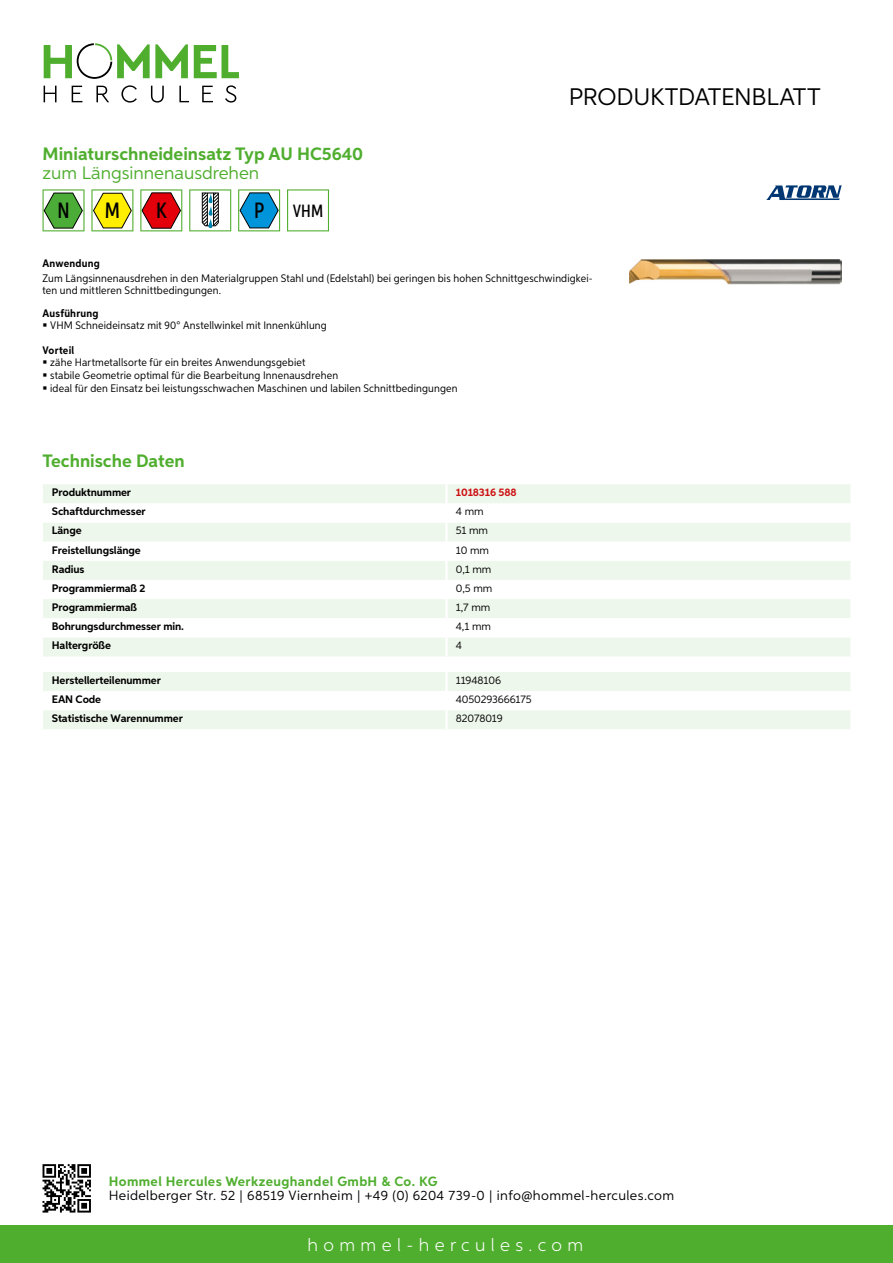
<style>
.page{position:relative;width:893px;height:1263px;background:#fff}
.page>*{position:absolute;margin:0;border:0;box-sizing:border-box;transform-origin:0 0}
.t1{font:24px "Aspira";letter-spacing:-.01em;color:#000}
.t2{font:500 22.2px "Aspira XX Nar";color:#000}
.t3{font:700 18px "Aspira";color:#50ae2f}
.t4{font:18px "Aspira";color:#50ae2f}
.t5{font:300 18px "Aspira";letter-spacing:.3em;color:#fff}
.t6{font:500 17.85px "Aspira XX Nar";color:#000}
.t7{font:13.5px "Aspira";letter-spacing:.03em;color:#000}
.t8{font:700 13.5px "Aspira";letter-spacing:.03em;color:#50ae2f}
.t9{font:10.95px/12.8px "Aspira Nar";letter-spacing:.015em;color:#000}
.t10{font:700 10.95px "Aspira";letter-spacing:-.01em;color:#000}
.t11{font:10.95px "Aspira";letter-spacing:-.01em;color:#000}
.t12{font:700 10.95px "Aspira Nar";letter-spacing:.02em;color:#000}
.t13{font:700 10.95px "Aspira";letter-spacing:-.01em;color:#cd1013}
</style>
<div class="page">
<div style="left:0;top:1226px;width:893px;height:37px;background:#50ae2f"></div>
<svg style="left:43px;top:1164px;width:48px;height:48px"></svg>
<svg style="left:194px;top:45px;width:45px;height:33px"></svg>
<svg style="left:44px;top:43px;width:144px;height:36px"></svg>
<svg style="left:44px;top:86px;width:13px;height:16px"></svg>
<svg style="left:72px;top:86px;width:10px;height:16px"></svg>
<svg style="left:96px;top:86px;width:13px;height:16px"></svg>
<svg style="left:121px;top:85px;width:16px;height:18px"></svg>
<svg style="left:151px;top:86px;width:13px;height:17px"></svg>
<svg style="left:179px;top:86px;width:10px;height:16px"></svg>
<svg style="left:202px;top:86px;width:11px;height:16px"></svg>
<svg style="left:225px;top:85px;width:11px;height:18px"></svg>
<div style="left:43px;top:484px;width:807px;height:172px;background:#eef7eb"></div>
<svg style="left:43px;top:503px;width:807px;height:134px"></svg>
<hr style="left:445px;top:484px;width:3px;height:19px;background:#fff">
<hr style="left:445px;top:503px;width:3px;height:20px;background:#fff">
<hr style="left:445px;top:523px;width:3px;height:19px;background:#fff">
<hr style="left:445px;top:542px;width:3px;height:19px;background:#fff">
<hr style="left:445px;top:561px;width:3px;height:19px;background:#fff">
<hr style="left:445px;top:580px;width:3px;height:19px;background:#fff">
<hr style="left:445px;top:599px;width:3px;height:19px;background:#fff">
<hr style="left:445px;top:618px;width:3px;height:19px;background:#fff">
<hr style="left:445px;top:637px;width:3px;height:19px;background:#fff">
<svg style="left:43px;top:672px;width:807px;height:57px"></svg>
<hr style="left:445px;top:710px;width:3px;height:19px;background:#fff">
<svg style="left:43px;top:189px;width:42px;height:42px"></svg>
<svg style="left:91px;top:189px;width:42px;height:42px"></svg>
<svg style="left:140px;top:189px;width:42px;height:42px"></svg>
<svg style="left:189px;top:189px;width:42px;height:42px"></svg>
<svg style="left:238px;top:189px;width:42px;height:42px"></svg>
<svg style="left:287px;top:189px;width:42px;height:42px"></svg>
<img style="left:629px;top:259px;width:213px;height:26px">
<svg style="left:766px;top:185px;width:76px;height:15px"></svg>
<h3 class="t3" style="left:43px;top:142px;width:322px">Miniaturschneideinsatz Typ AU HC5640</h3>
<h3 class="t4" style="left:43px;top:162px;width:218px">zum Längsinnenausdrehen</h3>
<h2 class="t2" style="left:57px;top:197px;width:14px">N</h2>
<h2 class="t2" style="left:105px;top:197px;width:17px">M</h2>
<h2 class="t2" style="left:156px;top:197px;width:12px">K</h2>
<h2 class="t2" style="left:254px;top:197px;width:12px">P</h2>
<h3 class="t6" style="left:293px;top:200px;width:32px">VHM</h3>
<h1 class="t1" style="left:569px;top:82px;width:253px">Produktdatenblatt</h1>
<p class="t12" style="left:43px;top:257px;width:59px">Anwendung</p>
<p class="t9" style="left:43px;top:273px;width:552px;line-height:12px">Zum Längsinnenausdrehen in den Materialgruppen Stahl und (Edelstahl) bei geringen bis hohen Schnittgeschwindigkei&shy;ten und mittleren Schnittbedingungen.</p>
<p class="t12" style="left:43px;top:306px;width:58px">Ausführung</p>
<p class="t9" style="left:50px;top:319px;width:278px">VHM Schneideinsatz mit 90° Anstellwinkel mit Innenkühlung</p>
<p class="t12" style="left:43px;top:343px;width:33px">Vorteil</p>
<p class="t9" style="left:50px;top:356px;width:409px">zähe Hartmetallsorte für ein breites Anwendungsgebiet<br>stabile Geometrie optimal für die Bearbeitung Innenausdrehen<br>ideal für den Einsatz bei leistungsschwachen Maschinen und labilen Schnittbedingungen</p>
<h3 class="t3" style="left:43px;top:450px;width:144px">Technische Daten</h3>
<p class="t10" style="left:52px;top:486px;width:81px">Produktnummer</p>
<p class="t13" style="left:456px;top:486px;width:62px">1018316 588</p>
<p class="t10" style="left:52px;top:505px;width:95px">Schaftdurchmesser</p>
<p class="t11" style="left:456px;top:505px;width:29px">4 mm</p>
<p class="t10" style="left:52px;top:524px;width:31px">Länge</p>
<p class="t11" style="left:456px;top:524px;width:34px">51 mm</p>
<p class="t10" style="left:52px;top:543px;width:90px">Freistellungslänge</p>
<p class="t11" style="left:456px;top:543px;width:35px">10 mm</p>
<p class="t10" style="left:52px;top:562px;width:34px">Radius</p>
<p class="t11" style="left:456px;top:562px;width:37px">0,1 mm</p>
<p class="t10" style="left:52px;top:581px;width:95px">Programmiermaß 2</p>
<p class="t11" style="left:456px;top:581px;width:38px">0,5 mm</p>
<p class="t10" style="left:52px;top:600px;width:87px">Programmiermaß</p>
<p class="t11" style="left:456px;top:601px;width:36px">1,7 mm</p>
<p class="t10" style="left:52px;top:620px;width:134px">Bohrungsdurchmesser min.</p>
<p class="t11" style="left:456px;top:620px;width:37px">4,1 mm</p>
<p class="t10" style="left:52px;top:639px;width:61px">Haltergröße</p>
<p class="t11" style="left:456px;top:639px;width:8px">4</p>
<p class="t10" style="left:52px;top:673px;width:111px">Herstellerteilenummer</p>
<p class="t11" style="left:456px;top:673px;width:47px">11948106</p>
<p class="t10" style="left:52px;top:692px;width:51px">EAN Code</p>
<p class="t11" style="left:456px;top:692px;width:77px">4050293666175</p>
<p class="t10" style="left:52px;top:712px;width:132px">Statistische Warennummer</p>
<p class="t11" style="left:456px;top:712px;width:48px">82078019</p>
<p class="t8" style="left:109px;top:1172px;width:330px">Hommel Hercules Werkzeughandel GmbH &amp; Co. KG</p>
<p class="t7" style="left:109px;top:1187px;width:567px">Heidelberger Str. 52 | 68519 Viernheim | +49 (0) 6204 739-0 | info@hommel-hercules.com</p>
<h3 class="t5" style="left:307px;top:1234px;width:277px">hommel-hercules.com</h3>
</div>
